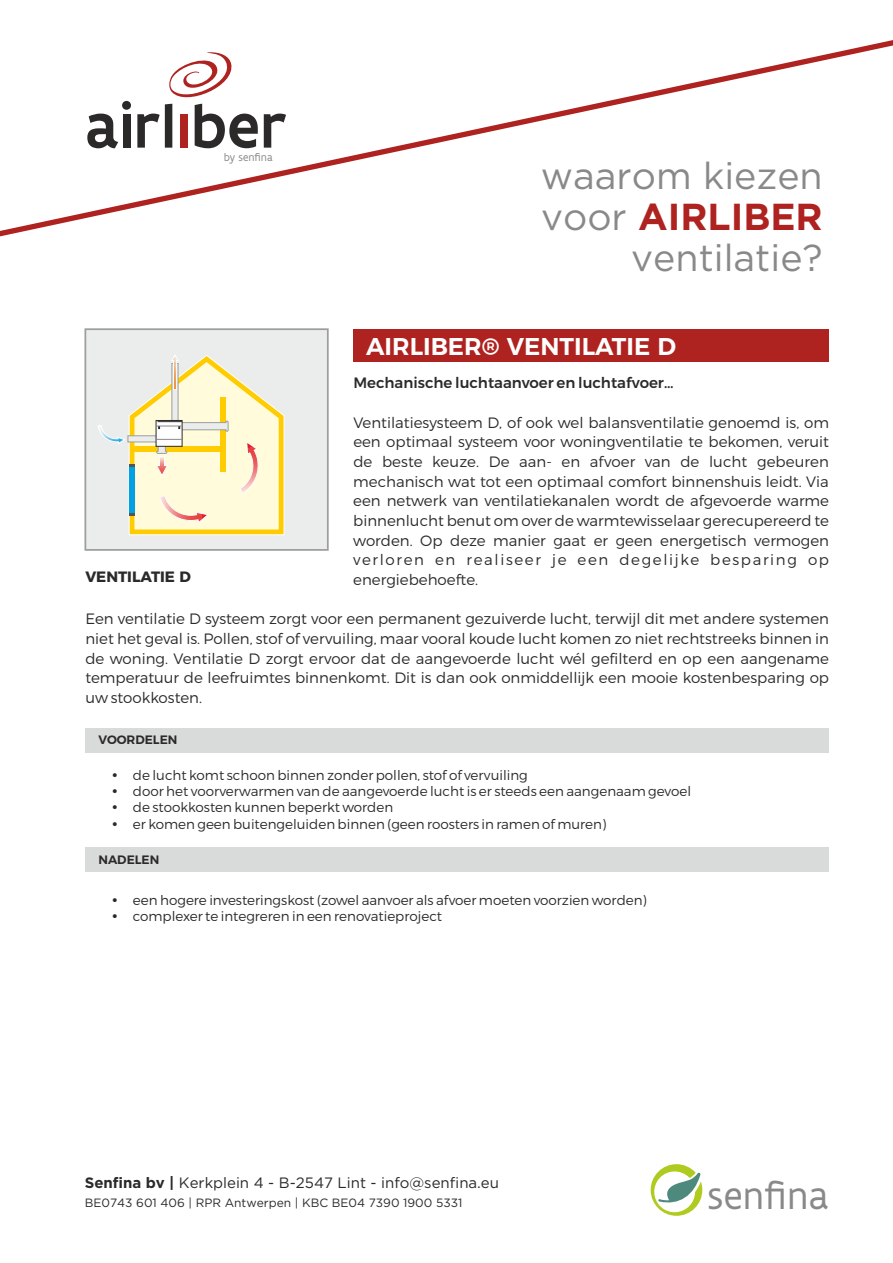
<style>
.page{position:relative;width:893px;height:1263px;background:#fff}
.page>*{position:absolute;margin:0;border:0;box-sizing:border-box;transform-origin:0 0}
.t1{font:40.2px "Flanders Art Sans";color:#898989}
.t2{font:37.5px/40.8px "Gotham";color:#898989;text-align:right}
.t3{font:600 24.3px "Montserrat";color:#fefefe}
.t4{font:300 15px/19.6px "Montserrat";color:#2b2a29;text-align:justify}
.t5{font:15px "Gotham";color:#2b2a29}
.t6{font:500 15px "Montserrat";color:#2b2a29}
.t7{font:700 15px "Montserrat";color:#2b2a29}
.t8{font:300 13.5px/16px "Montserrat";color:#2b2a29}
.t9{font:600 12.15px "Montserrat";color:#2b2a29}
.t10{font:12px "Gotham";color:#2b2a29}
.t11{font:11.4px "Flanders Art Sans";color:#898989}
.s1{font-weight:700;color:#ae2220}
.s2{font-weight:700}
</style>
<div class="page">
<div style="left:353px;top:329px;width:476px;height:32px;background:#ae2220"></div>
<svg style="left:0;top:40px;width:893px;height:197px"></svg>
<svg style="left:264px;top:114px;width:22px;height:34px"></svg>
<svg style="left:87px;top:101px;width:44px;height:47px"></svg>
<svg style="left:137px;top:52px;width:121px;height:96px"></svg>
<svg style="left:84px;top:328px;width:245px;height:223px;background:#e4e5e5"></svg>
<svg style="left:93px;top:354px;width:192px;height:182px;background:#f2eccd"></svg>
<div style="left:85px;top:728px;width:744px;height:24px;background:#d9dada"></div>
<div style="left:85px;top:847px;width:744px;height:24px;background:#d9dada"></div>
<svg style="left:651px;top:1164px;width:51px;height:52px"></svg>
<p class="t11" style="left:224px;top:152px;width:51px">by senfina</p>
<h2 class="t2" style="left:541px;top:158px;width:283px">waarom kiezen voor <span class="s1">AIRLIBER </span>ventilatie?</h2>
<h3 class="t3" style="left:366px;top:331px;width:312px">AIRLIBER® VENTILATIE D</h3>
<p class="t6" style="left:353px;top:374px;width:322px">Mechanische luchtaanvoer en luchtafvoer…</p>
<p class="t4" style="left:353px;top:412px;width:477px">Ventilatiesysteem D, of ook wel balansventilatie genoemd is, om een optimaal systeem voor woningventilatie te bekomen, veruit de beste keuze. De aan- en afvoer van de lucht gebeuren mechanisch wat tot een optimaal comfort binnenshuis leidt. Via een netwerk van ventilatiekanalen wordt de afgevoerde warme binnenlucht benut om over de warmtewisselaar gerecupereerd te worden. Op deze manier gaat er geen energetisch vermogen verloren en realiseer je een degelijke besparing op energiebehoefte.</p>
<p class="t4" style="left:85px;top:609px;width:745px">Een ventilatie D systeem zorgt voor een permanent gezuiverde lucht, terwijl dit met andere systemen niet het geval is. Pollen, stof of vervuiling, maar vooral koude lucht komen zo niet rechtstreeks binnen in de woning. Ventilatie D zorgt ervoor dat de aangevoerde lucht wél gefilterd en op een aangename temperatuur de leefruimtes binnenkomt. Dit is dan ook onmiddellijk een mooie kostenbesparing op uw stookkosten.</p>
<p class="t7" style="left:85px;top:568px;width:107px">VENTILATIE D</p>
<p class="t9" style="left:98px;top:733px;width:80px">VOORDELEN</p>
<p class="t8" style="left:133px;top:767px;width:560px">de lucht komt schoon binnen zonder pollen, stof of vervuiling<br>door het voorverwarmen van de aangevoerde lucht is er steeds een aangenaam gevoel de stookkosten kunnen beperkt worden<br>er komen geen buitengeluiden binnen (geen roosters in ramen of muren)</p>
<p class="t9" style="left:98px;top:852px;width:62px">NADELEN</p>
<p class="t8" style="left:133px;top:892px;width:515px">een hogere investeringskost (zowel aanvoer als afvoer moeten voorzien worden) complexer te integreren in een renovatieproject</p>
<p class="t5" style="left:85px;top:1177px;width:416px"><span class="s2">Senfina bv |</span> Kerkplein 4 - B-2547 Lint - info@senfina.eu</p>
<p class="t10" style="left:85px;top:1198px;width:379px">BE0743 601 406 | RPR Antwerpen | KBC BE04 7390 1900 5331</p>
<h1 class="t1" style="left:708px;top:1179px;width:123px">senfina</h1>
</div>
